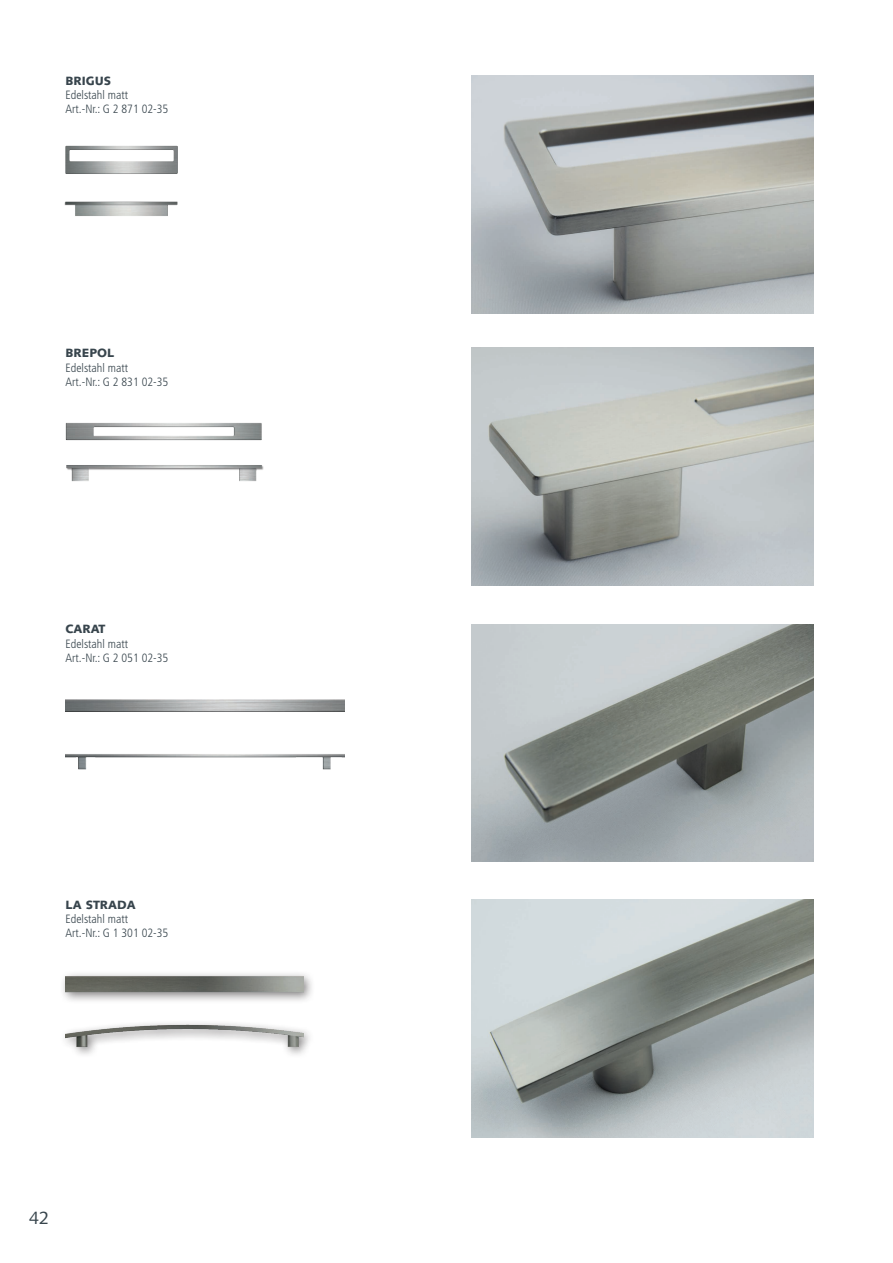
<style>
.page{position:relative;width:893px;height:1263px;background:#fff}
.page>*{position:absolute;margin:0;border:0;box-sizing:border-box;transform-origin:0 0}
.t1{font:18px "Syntax";color:#38454d}
.t2{font:300 condensed 12px/14.4px "Frutiger";color:#38454d}
.t3{font:900 12px "Syntax";color:#38454d}
</style>
<div class="page">
<img style="left:66px;top:145px;width:112px;height:19px">
<img style="left:64px;top:164px;width:114px;height:52px">
<img style="left:65px;top:422px;width:197px;height:19px">
<img style="left:66px;top:465px;width:198px;height:17px">
<img style="left:472px;top:348px;width:341px;height:237px">
<div style="left:60px;top:970px;width:256px;height:34px;background:#231f20;opacity:.55"></div>
<img style="left:66px;top:970px;width:237px;height:33px">
<div style="left:60px;top:1019px;width:255px;height:40px;background:#231f20;opacity:.55"></div>
<img style="left:66px;top:1020px;width:237px;height:39px">
<img style="left:472px;top:899px;width:341px;height:238px">
<img style="left:472px;top:624px;width:341px;height:238px">
<img style="left:471px;top:76px;width:342px;height:237px">
<img style="left:66px;top:699px;width:279px;height:13px">
<img style="left:66px;top:754px;width:279px;height:16px">
<p class="t3" style="left:66px;top:73px;width:47px">BRIGUS</p>
<p class="t2" style="left:66px;top:88px;width:104px">Edelstahl matt<br>Art.-Nr.: G 2 871 02-35</p>
<p class="t3" style="left:66px;top:346px;width:50px">BREPOL</p>
<p class="t2" style="left:66px;top:360px;width:104px">Edelstahl matt<br>Art.-Nr.: G 2 831 02-35</p>
<p class="t3" style="left:66px;top:622px;width:41px">CARAT</p>
<p class="t2" style="left:66px;top:636px;width:104px">Edelstahl matt<br>Art.-Nr.: G 2 051 02-35</p>
<p class="t3" style="left:66px;top:897px;width:72px">LA STRADA</p>
<p class="t2" style="left:66px;top:912px;width:104px">Edelstahl matt<br>Art.-Nr.: G 1 301 02-35</p>
<h1 class="t1" style="left:29px;top:1207px;width:22px">42</h1>
</div>
